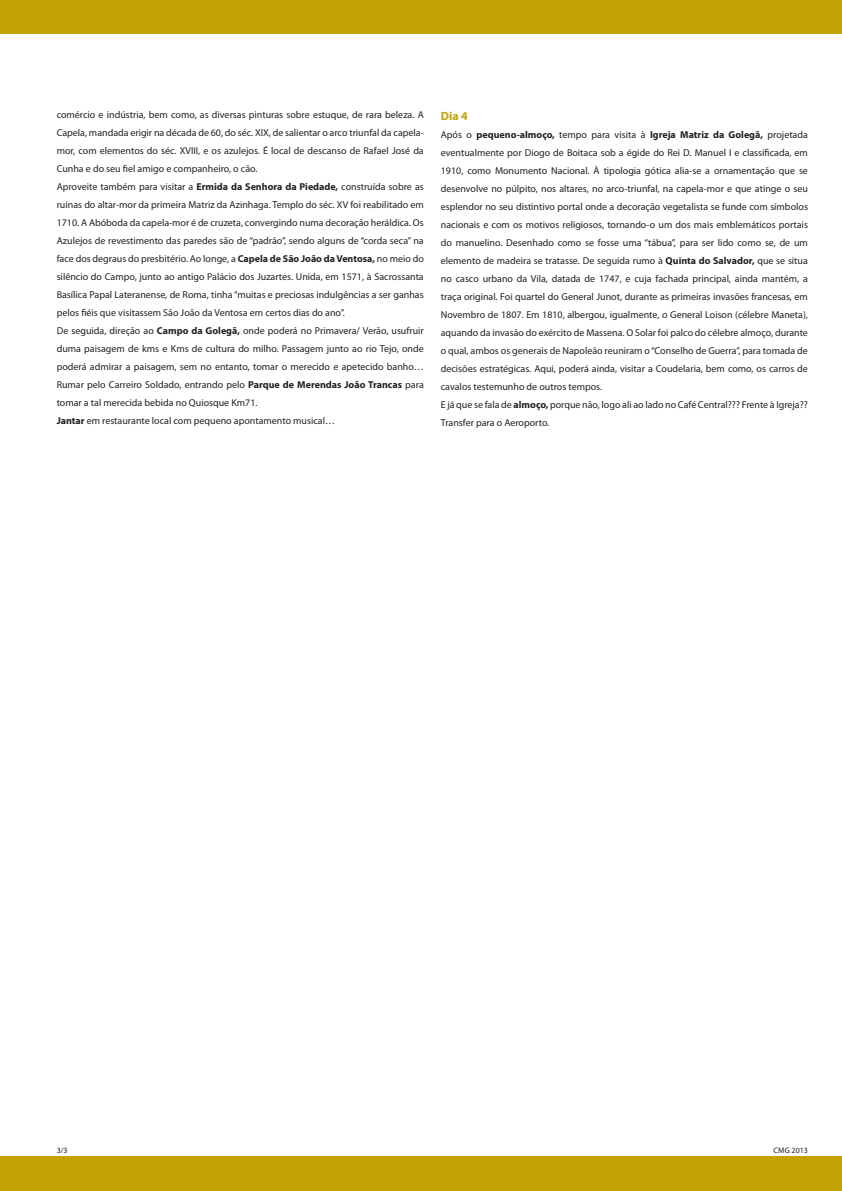
<style>
.page{position:relative;width:842px;height:1191px;background:#fff}
.page>*{position:absolute;margin:0;border:0;box-sizing:border-box;transform-origin:0 0}
.t1{font:700 12px "Myriad Pro";color:#c2a205}
.t2{font:10px/18px "Myriad Pro";color:#231f20}
.t3{font:8px "Myriad Pro";color:#231f20}
.s1{font-weight:700}
</style>
<div class="page">
<div style="left:0;top:0;width:842px;height:33px;background:#c2a205"></div>
<div style="left:0;top:1157px;width:842px;height:34px;background:#c2a205"></div>
<p class="t2" style="left:57px;top:106px;width:369px">comércio e indústria, bem como, as diversas pinturas sobre estuque, de rara beleza. A Capela, mandada erigir na década de 60, do séc. XIX, de salientar o arco triunfal da capela&shy;mor, com elementos do séc. XVIII, e os azulejos. É local de descanso de Rafael José da Cunha e do seu fiel amigo e companheiro, o cão.<br>Aproveite também para visitar a <span class="s1">Ermida da Senhora da Piedade,</span> construída sobre as ruínas do altar-mor da primeira Matriz da Azinhaga. Templo do séc. XV foi reabilitado em 1710. A Abóboda da capela-mor é de cruzeta, convergindo numa decoração heráldica. Os Azulejos de revestimento das paredes são de “padrão”, sendo alguns de “corda seca” na face dos degraus do presbitério. Ao longe, a <span class="s1">Capela de São João da Ventosa,</span> no meio do silêncio do Campo, junto ao antigo Palácio dos Juzartes. Unida, em 1571, à Sacrossanta Basílica Papal Lateranense, de Roma, tinha “muitas e preciosas indulgências a ser ganhas pelos fiéis que visitassem São João da Ventosa em certos dias do ano”.<br>De seguida, direção ao <span class="s1">Campo da Golegã,</span> onde poderá no Primavera/ Verão, usufruir duma paisagem de kms e Kms de cultura do milho. Passagem junto ao rio Tejo, onde poderá admirar a paisagem, sem no entanto, tomar o merecido e apetecido banho… Rumar pelo Carreiro Soldado, entrando pelo <span class="s1">Parque de Merendas João Trancas</span> para tomar a tal merecida bebida no Quiosque Km71.<br><span class="s1">Jantar</span> em restaurante local com pequeno apontamento musical…</p>
<p class="t1" style="left:441px;top:108px;width:29px">Dia 4</p>
<p class="t2" style="left:441px;top:125px;width:369px">Após o <span class="s1">pequeno-almoço,</span> tempo para visita à <span class="s1">Igreja Matriz da Golegã,</span> projetada eventualmente por Diogo de Boitaca sob a égide do Rei D. Manuel I e classificada, em 1910, como Monumento Nacional. À tipologia gótica alia-se a ornamentação que se desenvolve no púlpito, nos altares, no arco-triunfal, na capela-mor e que atinge o seu esplendor no seu distintivo portal onde a decoração vegetalista se funde com símbolos nacionais e com os motivos religiosos, tornando-o um dos mais emblemáticos portais do manuelino. Desenhado como se fosse uma “tábua”, para ser lido como se, de um elemento de madeira se tratasse. De seguida rumo à <span class="s1">Quinta do Salvador,</span> que se situa no casco urbano da Vila, datada de 1747, e cuja fachada principal, ainda mantém, a traça original. Foi quartel do General Junot, durante as primeiras invasões francesas, em Novembro de 1807. Em 1810, albergou, igualmente, o General Loison (célebre Maneta), aquando da invasão do exército de Massena. O Solar foi palco do célebre almoço, durante o qual, ambos os generais de Napoleão reuniram o “Conselho de Guerra”, para tomada de decisões estratégicas. Aqui, poderá ainda, visitar a Coudelaria, bem como, os carros de cavalos testemunho de outros tempos.<br>E já que se fala de <span class="s1">almoço,</span> porque não, logo ali ao lado no Café Central??? Frente à Igreja??<br>Transfer para o Aeroporto.</p>
<p class="t3" style="left:57px;top:1145px;width:12px">3/3</p>
<p class="t3" style="left:774px;top:1145px;width:36px">CMG 2013</p>
</div>
